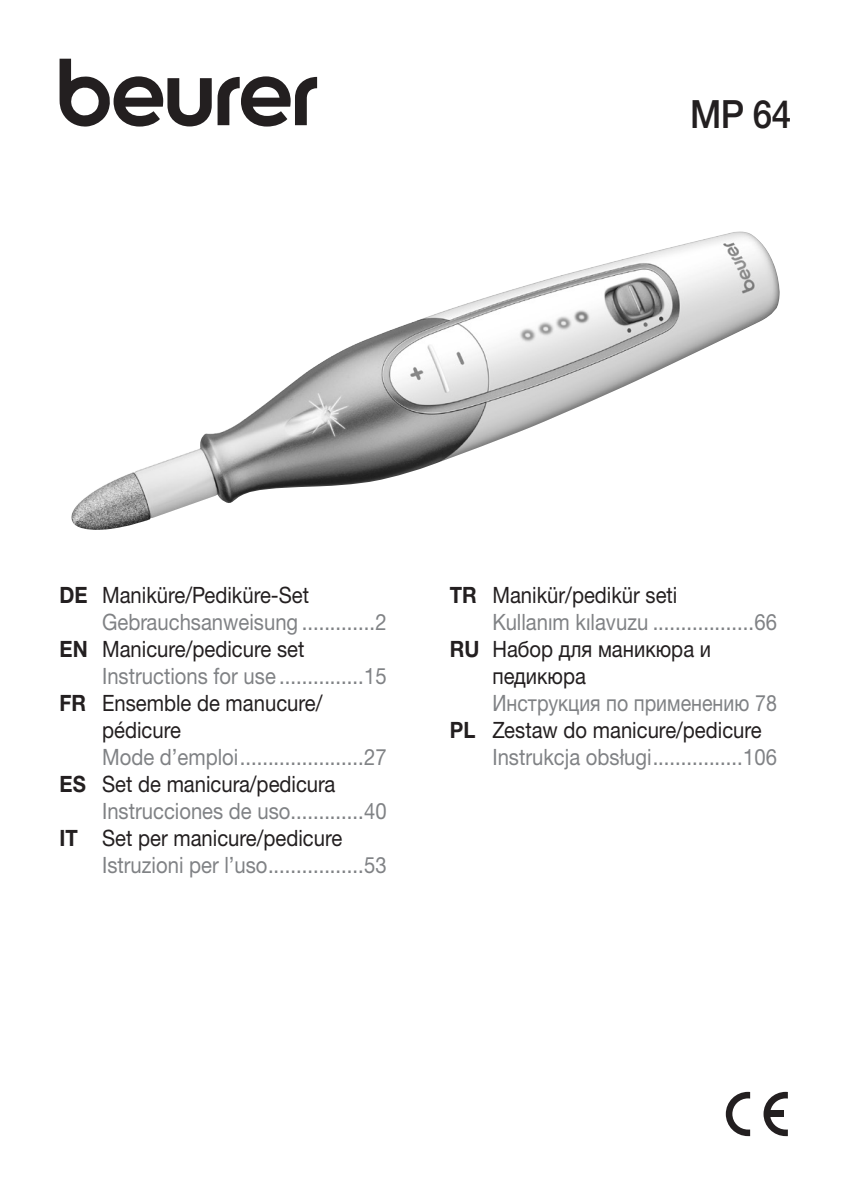
<style>
.page{position:relative;width:851px;height:1191px;background:#fff}
.page>*{position:absolute;margin:0;border:0;box-sizing:border-box;transform-origin:0 0}
.t1{font:500 39px "Helvetica Neue LTW1 G";color:#231f20;scale:.9 1}
.t2{font:22.5px/27px "Helvetica Neue LTW1 G";color:#808285;scale:.9 1}
.t3{font:22.5px "Helvetica Neue LTW1 G";color:#231f20;scale:.9 1}
.t4{font:22.5px "Helvetica Neue LTW1 G";color:#808285;scale:.87 1}
.s1{font-weight:700}
.s2{font-weight:700;color:#231f20}
.s3{color:#231f20}
</style>
<div class="page">
<svg style="left:763px;top:1091px;width:24px;height:45px"></svg>
<div style="left:768px;top:1110px;width:15px;height:7px;background:#231f20"></div>
<svg style="left:725px;top:1091px;width:25px;height:45px"></svg>
<svg style="left:60px;top:59px;width:257px;height:68px"></svg>
<img style="left:71px;top:231px;width:709px;height:299px">
<h1 class="t1" style="left:690px;top:90px;width:114px">MP 64</h1>
<p class="t3" style="left:60px;top:581px;width:279px"><span class="s1">DE</span> Maniküre/Pediküre-Set</p>
<p class="t2" style="left:102px;top:608px;width:318px">Gebrauchsanweisung .............2</p>
<p class="t3" style="left:60px;top:635px;width:273px"><span class="s1">EN</span> Manicure/pedicure set</p>
<p class="t2" style="left:102px;top:662px;width:318px">Instructions for use ...............15</p>
<p class="t3" style="left:60px;top:689px;width:293px"><span class="s1">FR</span> Ensemble de manucure/</p>
<p class="t3" style="left:102px;top:716px;width:89px">pédicure</p>
<p class="t2" style="left:60px;top:743px;width:365px;text-indent:43px">Mode d’emploi......................27<br><span class="s2">ES</span> <span class="s3">Set de manicura/pedicura</span></p>
<p class="t2" style="left:60px;top:797px;width:365px;text-indent:43px">Instrucciones de uso.............40<br><span class="s2">IT</span> <span class="s3">Set per manicure/pedicure</span></p>
<p class="t2" style="left:102px;top:851px;width:318px">Istruzioni per l’uso.................53</p>
<p class="t3" style="left:450px;top:581px;width:254px"><span class="s1">TR</span> Manikür/pedikür seti</p>
<p class="t2" style="left:492px;top:608px;width:318px">Kullanım kılavuzu ..................66</p>
<p class="t3" style="left:450px;top:635px;width:292px"><span class="s1">RU</span> Набор для маникюра и</p>
<p class="t3" style="left:492px;top:662px;width:105px">педикюра</p>
<p class="t4" style="left:492px;top:689px;width:328px">Инструкция по применению 78</p>
<p class="t3" style="left:450px;top:716px;width:348px"><span class="s1">PL</span> Zestaw do manicure/pedicure</p>
<p class="t2" style="left:492px;top:743px;width:318px">Instrukcja obsługi................106</p>
</div>
